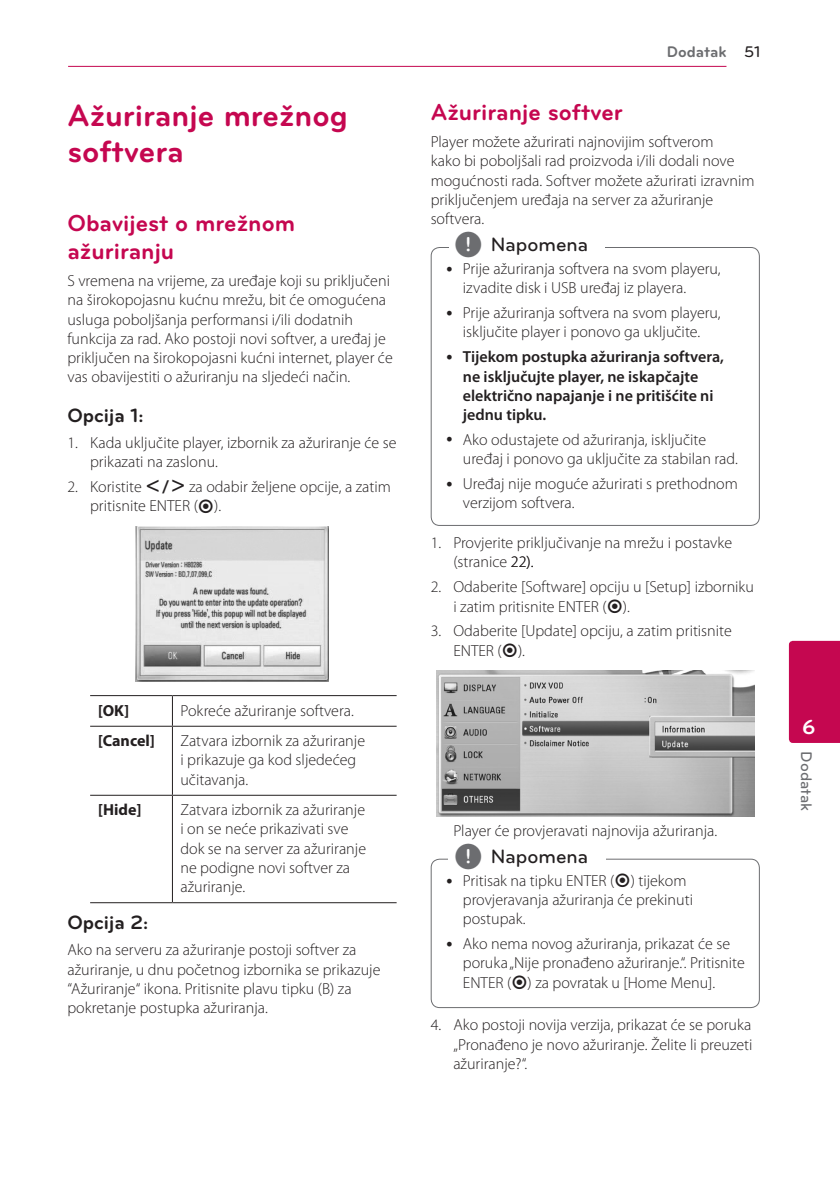
<style>
.page{position:relative;width:840px;height:1191px;background:#fff}
.page>*{position:absolute;margin:0;border:0;box-sizing:border-box;transform-origin:0 0}
.Title_1{font:700 32px/36px "Bryant LG";color:#c50750}
.Title_2{font:700 24px/28px "Bryant LG";color:#c50750}
.t1{font:700 21px "Bryant LG";color:#fff}
.t2{font:500 20px "Bryant LG";color:#231f20}
.Title_3{font:700 20px "Bryant LG";color:#231f20}
.Content_text_Light{font:300 16px/19.2px "Myriad Pro";color:#231f20}
.Content_text_Num{font:300 16px/19.2px "Myriad Pro";color:#231f20}
.t3{font:600 16px/19.2px "Myriad Pro";color:#231f20}
.Contents_Text_Sub_Nu{font:300 16px "Myriad Pro";color:#231f20}
.Content_text_SemiBol{font:700 16px "Myriad Pro";color:#231f20}
.Chapter_Title_Top_R{font:700 16px "Bryant LG";color:#6c6d70}
.Chapter_Title_Side{font:500 16px "Bryant LG";color:#6c6d70}
.Page_No_Right{font:500 16px "Bryant LG";color:#231f20}
.s1{font-family:"UPSYS Common";font-weight:400}
.s2{font-family:"UPSYS Common";font-weight:400;font-size:30px;color:#6c6d70}
</style>
<div class="page">
<hr style="left:68px;top:66px;width:658px;height:1px;background:#c50750">
<div style="left:788px;top:641px;width:51px;height:102px;background:#c50750"></div>
<img style="left:135px;top:526px;width:193px;height:155px">
<hr style="left:90px;top:695px;width:82px;height:1px;background:#231f20">
<hr style="left:172px;top:695px;width:224px;height:1px;background:#231f20">
<hr style="left:90px;top:725px;width:82px;height:1px;background:#231f20">
<hr style="left:172px;top:725px;width:224px;height:1px;background:#231f20">
<hr style="left:90px;top:794px;width:82px;height:1px;background:#231f20">
<hr style="left:172px;top:794px;width:224px;height:1px;background:#231f20">
<hr style="left:90px;top:902px;width:82px;height:1px;background:#231f20">
<hr style="left:172px;top:902px;width:224px;height:1px;background:#231f20">
<svg style="left:172px;top:696px;width:1px;height:29px"></svg>
<hr style="left:172px;top:726px;width:1px;height:68px;background:#231f20">
<hr style="left:172px;top:795px;width:1px;height:107px;background:#231f20">
<div style="left:430px;top:247px;width:329px;height:279px;border:1px solid #6c6d70;border-radius:9px"></div>
<div style="left:448px;top:241px;width:156px;height:19px;background:#fff"></div>
<img style="left:436px;top:670px;width:317px;height:146px">
<div style="left:430px;top:858px;width:329px;height:150px;border:1px solid #6c6d70;border-radius:9px"></div>
<div style="left:448px;top:853px;width:157px;height:19px;background:#fff"></div>
<p class="Title_1" style="left:67px;top:97px;width:282px">Ažuriranje mrežnog softvera</p>
<p class="Title_2" style="left:67px;top:209px;width:229px">Obavijest o mrežnom ažuriranju</p>
<p class="Content_text_Light" style="left:67px;top:271px;width:327px">S vremena na vrijeme, za uređaje koji su priključeni na širokopojasnu kućnu mrežu, bit će omogućena usluga poboljšanja performansi i/ili dodatnih funkcija za rad. Ako postoji novi softver, a uređaj je priključen na širokopojasni kućni internet, player će vas obavijestiti o ažuriranju na sljedeći način.</p>
<p class="Title_3" style="left:67px;top:403px;width:78px">Opcija 1:</p>
<p class="Content_text_Num" style="left:90px;top:433px;width:308px;text-indent:-23px">1. Kada uključite player, izbornik za ažuriranje će se prikazati na zaslonu.</p>
<p class="Content_text_Num" style="left:90px;top:477px;width:302px;text-indent:-23px">2. Koristite <span class="s1">A/D</span> za odabir željene opcije, a zatim pritisnite ENTER (<span class="s1">b</span>).</p>
<p class="Content_text_SemiBol" style="left:98px;top:700px;width:33px">[OK]</p>
<p class="Content_text_Light" style="left:180px;top:700px;width:175px">Pokreće ažuriranje softvera.</p>
<p class="Content_text_SemiBol" style="left:98px;top:730px;width:58px">[Cancel]</p>
<p class="Content_text_Light" style="left:180px;top:731px;width:186px">Zatvara izbornik za ažuriranje i prikazuje ga kod sljedećeg učitavanja.</p>
<p class="Content_text_SemiBol" style="left:98px;top:799px;width:45px">[Hide]</p>
<p class="Content_text_Light" style="left:180px;top:800px;width:187px">Zatvara izbornik za ažuriranje i on se neće prikazivati sve dok se na server za ažuriranje ne podigne novi softver za ažuriranje.</p>
<p class="Title_3" style="left:67px;top:909px;width:82px">Opcija 2:</p>
<p class="Content_text_Light" style="left:67px;top:940px;width:314px">Ako na serveru za ažuriranje postoji softver za ažuriranje, u dnu početnog izbornika se prikazuje “Ažuriranje“ ikona. Pritisnite plavu tipku (B) za pokretanje postupka ažuriranja.</p>
<p class="Chapter_Title_Top_R" style="left:666px;top:42px;width:61px">Dodatak</p>
<p class="Page_No_Right" style="left:743px;top:42px;width:18px">51</p>
<p class="Title_2" style="left:430px;top:98px;width:193px">Ažuriranje softver</p>
<p class="Content_text_Light" style="left:430px;top:132px;width:325px">Player možete ažurirati najnovijim softverom<br>kako bi poboljšali rad proizvoda i/ili dodali nove mogućnosti rada. Softver možete ažurirati izravnim priključenjem uređaja na server za ažuriranje softvera.</p>
<p class="Content_text_Light" style="left:462px;top:259px;width:259px">Prije ažuriranja softvera na svom playeru, izvadite disk i USB uređaj iz playera.</p>
<p class="Content_text_Light" style="left:462px;top:303px;width:259px">Prije ažuriranja softvera na svom playeru, isključite player i ponovo ga uključite.</p>
<p class="t3" style="left:462px;top:347px;width:262px">Tijekom postupka ažuriranja softvera, ne isključujte player, ne iskapčajte električno napajanje i ne pritišćite ni jednu tipku.</p>
<p class="Content_text_Light" style="left:462px;top:430px;width:276px">Ako odustajete od ažuriranja, isključite uređaj i ponovo ga uključite za stabilan rad.</p>
<p class="Content_text_Light" style="left:462px;top:474px;width:276px">Uređaj nije moguće ažurirati s prethodnom verzijom softvera.</p>
<p class="t2" style="left:454px;top:232px;width:135px"><span class="s2">,</span> Napomena</p>
<p class="Content_text_Num" style="left:453px;top:533px;width:280px;text-indent:-23px">1. Provjerite priključivanje na mrežu i postavke (stranice 22).</p>
<p class="Content_text_Num" style="left:453px;top:577px;width:302px;text-indent:-23px">2. Odaberite [Software] opciju u [Setup] izborniku i zatim pritisnite ENTER (<span class="s1">b</span>).</p>
<p class="Content_text_Num" style="left:453px;top:621px;width:280px;text-indent:-23px">3. Odaberite [Update] opciju, a zatim pritisnite<br>ENTER (<span class="s1">b</span>).</p>
<p class="Contents_Text_Sub_Nu" style="left:453px;top:820px;width:265px">Player će provjeravati najnovija ažuriranja.</p>
<p class="Content_text_Light" style="left:462px;top:870px;width:231px">Pritisak na tipku ENTER (<span class="s1">b</span>) tijekom provjeravanja ažuriranja će prekinuti postupak.</p>
<p class="Content_text_Light" style="left:462px;top:934px;width:283px">Ako nema novog ažuriranja, prikazat će se poruka„Nije pronađeno ažuriranje.“. Pritisnite<br>ENTER (<span class="s1">b</span>) za povratak u [Home Menu].</p>
<p class="t2" style="left:454px;top:844px;width:135px"><span class="s2">,</span> Napomena</p>
<p class="Content_text_Num" style="left:453px;top:1015px;width:300px;text-align:justify;text-indent:-23px">4. Ako postoji novija verzija, prikazat će se poruka „Pronađeno je novo ažuriranje. Želite li preuzeti ažuriranje?“.</p>
<p class="t1" style="left:801px;top:714px;width:15px">6</p>
<p class="Chapter_Title_Side" style="left:815px;top:751px;width:61px;rotate:90deg">Dodatak</p>
</div>
